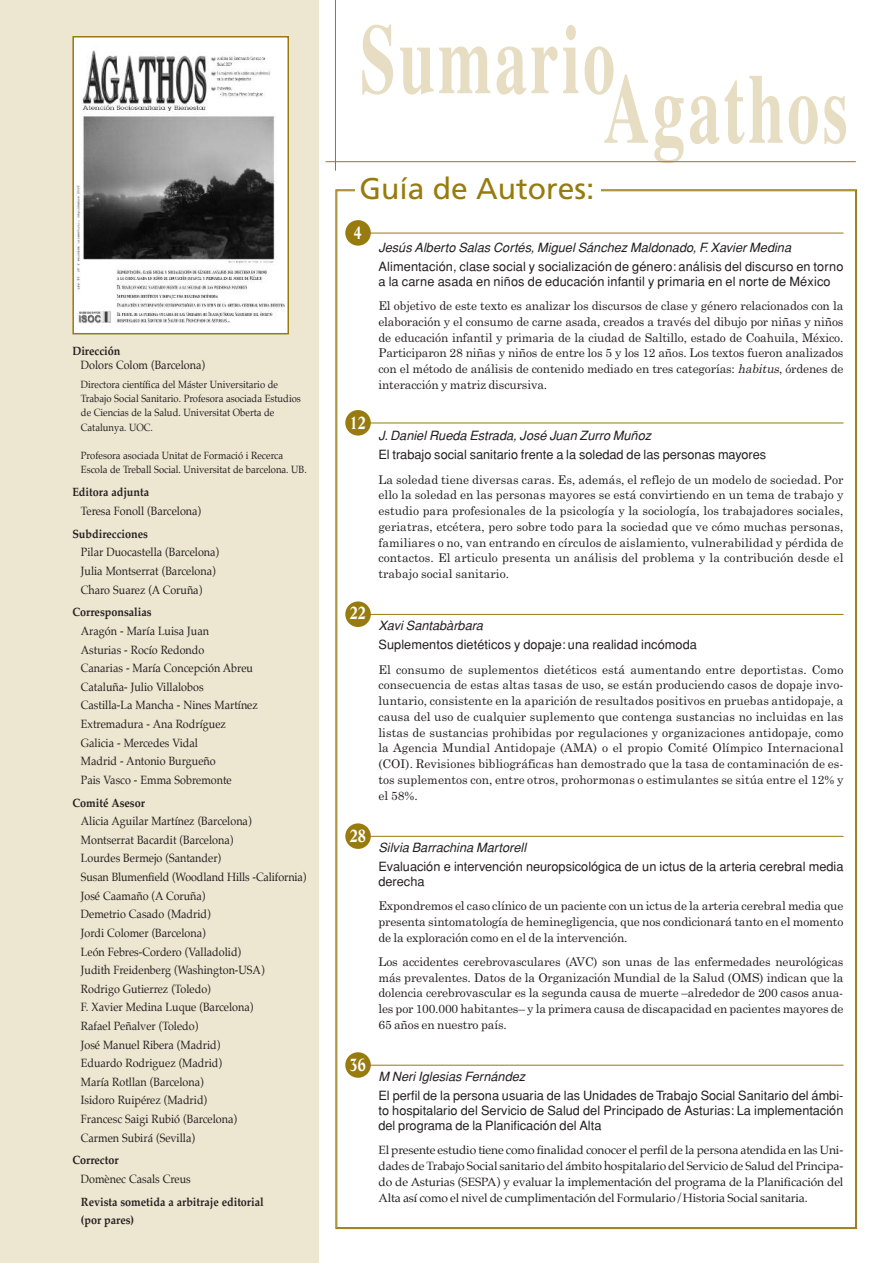
<style>
.page{position:relative;width:893px;height:1263px;background:#fff}
.page>*{position:absolute;margin:0;border:0;box-sizing:border-box;transform-origin:0 0}
.t1{font:700 99px "Times";letter-spacing:.05em;color:#e6ddc2;scale:.65 1}
.t2{font:30px "Frutiger";color:#977b0e}
.t3{font:700 18px "Life";color:#fff;scale:.8 1}
.t4{font:12.75px/15px "Helvetica";letter-spacing:.005em;color:#231f20}
.t5{font:italic 12.75px "Helvetica";color:#231f20}
.t6{font:12px/15.8px "Century Schoolbook";letter-spacing:-.01em;color:#231f20;text-align:justify}
.t7{font:12px/18.6px "Palatino";color:#231f20;scale:.9 1}
.t8{font:12px/15.8px "Palatino";color:#231f20;text-align:justify}
.t9{font:700 12px/18.6px "Palatino";color:#231f20;scale:.9 1}
.t10{font:10.5px/14.2px "Palatino";color:#231f20;scale:.9 1}
.s1{font-style:italic}
</style>
<div class="page">
<div style="left:0;top:0;width:319px;height:1263px;background:#ede6d1"></div>
<div style="left:74px;top:38px;width:213px;height:295px;background:#fff"></div>
<img style="left:76px;top:50px;width:209px;height:274px">
<div style="left:72px;top:36px;width:217px;height:298px;border:2px solid #977b0e"></div>
<hr style="left:335px;top:0;width:1px;height:171px;background:#977b0e">
<hr style="left:326px;top:161px;width:530px;height:1px;background:#977b0e">
<div style="left:345px;top:410px;width:26px;height:26px;background:#977b0e;border-radius:13px"></div>
<hr style="left:369px;top:423px;width:474px;height:1px;background:#977b0e">
<div style="left:345px;top:601px;width:26px;height:26px;background:#977b0e;border-radius:13px"></div>
<hr style="left:369px;top:614px;width:474px;height:1px;background:#977b0e">
<div style="left:345px;top:823px;width:26px;height:26px;background:#977b0e;border-radius:13px"></div>
<hr style="left:369px;top:836px;width:474px;height:1px;background:#977b0e">
<div style="left:345px;top:1052px;width:26px;height:26px;background:#977b0e;border-radius:13px"></div>
<hr style="left:369px;top:1065px;width:474px;height:1px;background:#977b0e">
<div style="left:345px;top:220px;width:26px;height:26px;background:#977b0e;border-radius:13px"></div>
<hr style="left:369px;top:233px;width:474px;height:1px;background:#977b0e">
<p class="t9" style="left:72px;top:343px;width:55px">Dirección</p>
<p class="t7" style="left:81px;top:357px;width:139px">Dolors Colom (Barcelona)</p>
<p class="t10" style="left:81px;top:378px;width:246px">Directora científica del Máster Universitario de Trabajo Social Sanitario. Profesora asociada Estudios de Ciencias de la Salud. Universitat Oberta de Catalunya. UOC.</p>
<p class="t10" style="left:81px;top:449px;width:252px">Profesora asociada Unitat de Formació i Recerca<br>Escola de Treball Social. Universitat de barcelona. UB.</p>
<p class="t9" style="left:72px;top:484px;width:87px">Editora adjunta</p>
<p class="t7" style="left:81px;top:502px;width:135px">Teresa Fonoll (Barcelona)</p>
<p class="t9" style="left:72px;top:525px;width:85px">Subdirecciones</p>
<p class="t7" style="left:81px;top:544px;width:155px">Pilar Duocastella (Barcelona)<br>Julia Montserrat (Barcelona)<br>Charo Suarez (A Coruña)</p>
<p class="t9" style="left:72px;top:604px;width:89px">Corresponsalias</p>
<p class="t7" style="left:81px;top:622px;width:198px">Aragón - María Luisa Juan<br>Asturias - Rocío Redondo<br>Canarias - María Concepción Abreu<br>Cataluña- Julio Villalobos<br>Castilla-La Mancha - Nines Martínez<br>Extremadura - Ana Rodríguez<br>Galicia - Mercedes Vidal<br>Madrid - Antonio Burgueño<br>Pais Vasco - Emma Sobremonte</p>
<p class="t9" style="left:72px;top:794px;width:82px">Comité Asesor</p>
<p class="t7" style="left:81px;top:813px;width:252px">Alicia Aguilar Martínez (Barcelona)<br>Montserrat Bacardit (Barcelona)<br>Lourdes Bermejo (Santander)<br>Susan Blumenfield (Woodland Hills -California)<br>José Caamaño (A Coruña)<br>Demetrio Casado (Madrid)<br>Jordi Colomer (Barcelona)<br>León Febres-Cordero (Valladolid)<br>Judith Freidenberg (Washington-USA)<br>Rodrigo Gutierrez (Toledo)<br>F. Xavier Medina Luque (Barcelona)<br>Rafael Peñalver (Toledo)<br>José Manuel Ribera (Madrid)<br>Eduardo Rodriguez (Madrid)<br>María Rotllan (Barcelona)<br>Isidoro Ruipérez (Madrid)<br>Francesc Saigi Rubió (Barcelona)<br>Carmen Subirá (Sevilla)</p>
<p class="t9" style="left:72px;top:1152px;width:53px">Corrector</p>
<p class="t7" style="left:81px;top:1170px;width:124px">Domènec Casals Creus</p>
<p class="t9" style="left:81px;top:1193px;width:205px">Revista sometida a arbitraje editorial (por pares)</p>
<h1 class="t1" style="left:360px;top:1px;width:394px">Sumario</h1>
<h1 class="t1" style="left:603px;top:51px;width:378px">Agathos</h1>
<h2 class="t2" style="left:360px;top:177px;width:237px">Guía de Autores:</h2>
<h3 class="t3" style="left:354px;top:225px;width:12px">4</h3>
<h3 class="t3" style="left:350px;top:415px;width:22px">12</h3>
<h3 class="t3" style="left:350px;top:606px;width:22px">22</h3>
<h3 class="t3" style="left:350px;top:828px;width:22px">28</h3>
<h3 class="t3" style="left:350px;top:1057px;width:22px">36</h3>
<p class="t5" style="left:378px;top:240px;width:414px">Jesús Alberto Salas Cortés, Miguel Sánchez Maldonado, F. Xavier Medina</p>
<p class="t4" style="left:378px;top:259px;width:466px">Alimentación, clase social y socialización de género: análisis del discurso en torno a la carne asada en niños de educación infantil y primaria en el norte de México</p>
<p class="t6" style="left:378px;top:298px;width:466px">El objetivo de este texto es analizar los discursos de clase y género relacionados con la elaboración y el consumo de carne asada, creados a través del dibujo por niñas y niños de educación infantil y primaria de la ciudad de Saltillo, estado de Coahuila, México.<br>Participaron 28 niñas y niños de entre los 5 y los 12 años. Los textos fueron analizados con el método de análisis de contenido mediado en tres categorías: <span class="s1">habitus</span>, órdenes de interacción y matriz discursiva.</p>
<p class="t5" style="left:378px;top:428px;width:274px">J. Daniel Rueda Estrada, José Juan Zurro Muñoz</p>
<p class="t4" style="left:378px;top:447px;width:389px">El trabajo social sanitario frente a la soledad de las personas mayores</p>
<p class="t6" style="left:378px;top:471px;width:466px">La soledad tiene diversas caras. Es, además, el reflejo de un modelo de sociedad. Por ello la soledad en las personas mayores se está convirtiendo en un tema de trabajo y estudio para profesionales de la psicología y la sociología, los trabajadores sociales, geriatras, etcétera, pero sobre todo para la sociedad que ve cómo muchas personas, familiares o no, van entrando en círculos de aislamiento, vulnerabilidad y pérdida de contactos. El articulo presenta un análisis del problema y la contribución desde el trabajo social sanitario.</p>
<p class="t5" style="left:378px;top:618px;width:106px">Xavi Santabàrbara</p>
<p class="t4" style="left:378px;top:637px;width:320px">Suplementos dietéticos y dopaje: una realidad incómoda</p>
<p class="t6" style="left:378px;top:662px;width:467px">El consumo de suplementos dietéticos está aumentando entre deportistas. Como consecuencia de estas altas tasas de uso, se están produciendo casos de dopaje invo&shy;luntario, consistente en la aparición de resultados positivos en pruebas antidopaje, a causa del uso de cualquier suplemento que contenga sustancias no incluidas en las listas de sustancias prohibidas por regulaciones y organizaciones antidopaje, como la Agencia Mundial Antidopaje (AMA) o el propio Comité Olímpico Internacional (COI). Revisiones bibliográficas han demostrado que la tasa de contaminación de es&shy;tos suplementos con, entre otros, prohormonas o estimulantes se sitúa entre el 12% y el 58%.</p>
<p class="t5" style="left:378px;top:840px;width:149px">Silvia Barrachina Martorell</p>
<p class="t4" style="left:378px;top:859px;width:466px">Evaluación e intervención neuropsicológica de un ictus de la arteria cerebral media derecha</p>
<p class="t6" style="left:378px;top:898px;width:466px">Expondremos el caso clínico de un paciente con un ictus de la arteria cerebral media que presenta sintomatología de heminegligencia, que nos condicionará tanto en el momento de la exploración como en el de la intervención.</p>
<p class="t6" style="left:378px;top:954px;width:466px">Los accidentes cerebrovasculares (AVC) son unas de las enfermedades neurológicas más prevalentes. Datos de la Organización Mundial de la Salud (OMS) indican que la dolencia cerebrovascular es la segunda causa de muerte –alrededor de 200 casos anua&shy;les por 100.000 habitantes– y la primera causa de discapacidad en pacientes mayores de 65 años en nuestro país.</p>
<p class="t5" style="left:378px;top:1069px;width:148px">M Neri Iglesias Fernández</p>
<p class="t4" style="left:378px;top:1088px;width:466px;text-align:justify">El perfil de la persona usuaria de las Unidades de Trabajo Social Sanitario del ámbi&shy;to hospitalario del Servicio de Salud del Principado de Asturias: La implementación del programa de la Planificación del Alta</p>
<p class="t8" style="left:378px;top:1143px;width:466px">El presente estudio tiene como finalidad conocer el perfil de la persona atendida en las Uni&shy;dades de Trabajo Social sanitario del ámbito hospitalario del Servicio de Salud del Principa&shy;do de Asturias (SESPA) y evaluar la implementación del programa de la Planificación del Alta así como el nivel de cumplimentación del Formulario/Historia Social sanitaria.</p>
</div>
